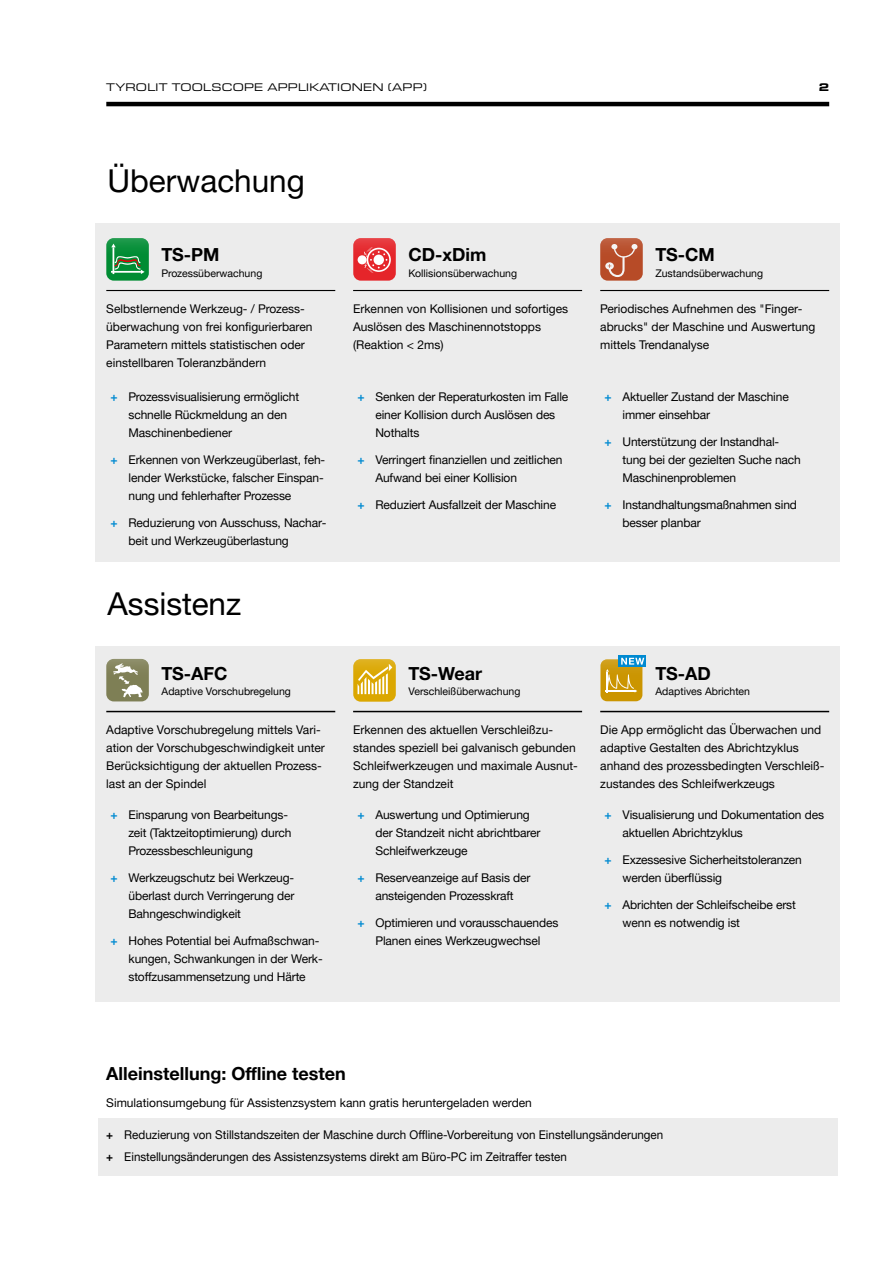
<style>
.page{position:relative;width:893px;height:1263px;background:#fff}
.page>*{position:absolute;margin:0;border:0;box-sizing:border-box;transform-origin:0 0}
.t1{font:31.5px "Helvetica Neue LTW1 G";color:#000}
.t2{font:700 18px "Helvetica Neue LTW1 G";color:#000}
.t3{font:12px/18px "Helvetica Neue LTW1 G";letter-spacing:-.01em;color:#000}
.t4{font:expanded 11.25px "Eurostile Next W1 G";letter-spacing:.02em;color:#000}
.t5{font:700 expanded 11.25px "Eurostile Next W1 G";color:#000}
.t6{font:10.5px "Helvetica Neue LTW1 G";color:#000}
.s1{font-weight:700;color:#008ad1}
.s2{font-weight:700}
</style>
<div class="page">
<hr style="left:106px;top:102px;width:723px;height:4px;background:#000">
<div style="left:96px;top:223px;width:744px;height:339px;background:#ececec"></div>
<div style="left:96px;top:646px;width:744px;height:355px;background:#ececec"></div>
<div style="left:98px;top:1118px;width:740px;height:57px;background:#ececec"></div>
<div style="left:106px;top:238px;width:43px;height:43px;background:#008c33;border-radius:7px"></div>
<svg style="left:106px;top:238px;width:43px;height:36px"></svg>
<div style="left:353px;top:238px;width:43px;height:43px;background:#e5252a;border-radius:7px"></div>
<svg style="left:353px;top:238px;width:43px;height:35px"></svg>
<div style="left:353px;top:659px;width:43px;height:43px;background:#dba700;border-radius:7px"></div>
<svg style="left:353px;top:659px;width:43px;height:35px"></svg>
<div style="left:600px;top:238px;width:43px;height:43px;background:#b74b27;border-radius:7px"></div>
<svg style="left:600px;top:238px;width:43px;height:39px"></svg>
<hr style="left:106px;top:290px;width:229px;height:1px;background:#000">
<hr style="left:106px;top:711px;width:229px;height:1px;background:#000">
<hr style="left:353px;top:290px;width:229px;height:1px;background:#000">
<hr style="left:353px;top:711px;width:229px;height:1px;background:#000">
<hr style="left:600px;top:290px;width:229px;height:1px;background:#000">
<hr style="left:600px;top:711px;width:229px;height:1px;background:#000">
<div style="left:106px;top:659px;width:43px;height:42px;background:#7e7f55;border-radius:7px"></div>
<svg style="left:106px;top:659px;width:43px;height:38px"></svg>
<svg style="left:618px;top:655px;width:28px;height:12px"></svg>
<svg style="left:600px;top:658px;width:44px;height:43px;background:#c4a946"></svg>
<p class="t4" style="left:106px;top:80px;width:322px">TYROLIT TOOLSCOPE APPLIKATIONEN (APP)</p>
<p class="t5" style="left:819px;top:80px;width:12px">2</p>
<h1 class="t1" style="left:108px;top:161px;width:199px">Überwachung</h1>
<h2 class="t2" style="left:162px;top:243px;width:60px">TS-PM</h2>
<p class="t6" style="left:162px;top:267px;width:102px">Prozessüberwachung</p>
<p class="t3" style="left:106px;top:300px;width:208px">Selbstlernende Werkzeug- / Prozess&shy;überwachung von frei konfigurierbaren Parametern mittels statistischen oder einstellbaren Toleranzbändern</p>
<p class="t3" style="left:129px;top:387px;width:172px;text-indent:-18px"><span class="s1">+</span> Prozessvisualisierung ermöglicht schnelle Rückmeldung an den<br>Maschinenbediener</p>
<p class="t3" style="left:129px;top:450px;width:198px;text-indent:-18px"><span class="s1">+</span> Erkennen von Werkzeugüberlast, feh&shy;lender Werkstücke, falscher Einspan&shy;nung und fehlerhafter Prozesse</p>
<p class="t3" style="left:129px;top:513px;width:199px;text-indent:-18px"><span class="s1">+</span> Reduzierung von Ausschuss, Nachar&shy;beit und Werkzeugüberlastung</p>
<h1 class="t1" style="left:108px;top:584px;width:135px">Assistenz</h1>
<h2 class="t2" style="left:162px;top:662px;width:68px">TS-AFC</h2>
<p class="t6" style="left:162px;top:685px;width:131px">Adaptive Vorschubregelung</p>
<p class="t3" style="left:106px;top:721px;width:220px">Adaptive Vorschubregelung mittels Vari&shy;ation der Vorschubgeschwindigkeit unter Berücksichtigung der aktuellen Prozess&shy;last an der Spindel</p>
<p class="t3" style="left:129px;top:806px;width:164px;text-indent:-18px"><span class="s1">+</span> Einsparung von Bearbeitungs&shy;zeit (Taktzeitoptimierung) durch<br>Prozessbeschleunigung</p>
<p class="t3" style="left:129px;top:869px;width:167px;text-align:justify;text-indent:-18px"><span class="s1">+</span> Werkzeugschutz bei Werkzeug&shy;überlast durch Verringerung der Bahngeschwindigkeit</p>
<p class="t3" style="left:129px;top:932px;width:196px;text-indent:-18px"><span class="s1">+</span> Hohes Potential bei Aufmaßschwan&shy;kungen, Schwankungen in der Werk&shy;stoffzusammensetzung und Härte</p>
<h2 class="t2" style="left:408px;top:243px;width:79px">CD-xDim</h2>
<p class="t6" style="left:408px;top:267px;width:110px">Kollisionsüberwachung</p>
<p class="t3" style="left:353px;top:300px;width:217px">Erkennen von Kollisionen und sofortiges<br>Auslösen des Maschinennotstopps (Reaktion &lt; 2ms)</p>
<p class="t3" style="left:375px;top:387px;width:194px;text-indent:-18px"><span class="s1">+</span> Senken der Reperaturkosten im Falle einer Kollision durch Auslösen des<br>Nothalts</p>
<p class="t3" style="left:375px;top:450px;width:189px;text-indent:-18px"><span class="s1">+</span> Verringert finanziellen und zeitlichen<br>Aufwand bei einer Kollision</p>
<p class="t3" style="left:357px;top:495px;width:200px"><span class="s1">+</span> Reduziert Ausfallzeit der Maschine</p>
<h2 class="t2" style="left:655px;top:243px;width:61px">TS-CM</h2>
<p class="t6" style="left:655px;top:267px;width:109px">Zustandsüberwachung</p>
<p class="t3" style="left:600px;top:300px;width:217px">Periodisches Aufnehmen des "Finger&shy;abrucks" der Maschine und Auswertung mittels Trendanalyse</p>
<p class="t3" style="left:622px;top:387px;width:168px;text-indent:-18px"><span class="s1">+</span> Aktueller Zustand der Maschine immer einsehbar</p>
<p class="t3" style="left:622px;top:432px;width:180px;text-indent:-18px"><span class="s1">+</span> Unterstützung der Instandhal&shy;tung bei der gezielten Suche nach<br>Maschinenproblemen</p>
<p class="t3" style="left:622px;top:495px;width:176px;text-indent:-18px"><span class="s1">+</span> Instandhaltungsmaßnahmen sind besser planbar</p>
<h2 class="t2" style="left:408px;top:662px;width:75px">TS-Wear</h2>
<p class="t6" style="left:408px;top:685px;width:114px">Verschleißüberwachung</p>
<p class="t3" style="left:353px;top:721px;width:226px">Erkennen des aktuellen Verschleißzu&shy;standes speziell bei galvanisch gebunden Schleifwerkzeugen und maximale Ausnut&shy;zung der Standzeit</p>
<p class="t3" style="left:375px;top:806px;width:167px;text-indent:-18px"><span class="s1">+</span> Auswertung und Optimierung der Standzeit nicht abrichtbarer<br>Schleifwerkzeuge</p>
<p class="t3" style="left:357px;top:869px;width:175px;text-align:center"><span class="s1">+</span> Reserveanzeige auf Basis der ansteigenden Prozesskraft</p>
<p class="t3" style="left:357px;top:914px;width:203px;text-align:center"><span class="s1">+</span> Optimieren und vorausschauendes<br>Planen eines Werkzeugwechsel</p>
<h2 class="t2" style="left:655px;top:662px;width:57px">TS-AD</h2>
<p class="t6" style="left:655px;top:685px;width:96px">Adaptives Abrichten</p>
<p class="t3" style="left:600px;top:721px;width:226px">Die App ermöglicht das Überwachen und adaptive Gestalten des Abrichtzyklus anhand des prozessbedingten Verschleiß&shy;zustandes des Schleifwerkzeugs</p>
<p class="t3" style="left:622px;top:806px;width:203px;text-indent:-18px"><span class="s1">+</span> Visualisierung und Dokumentation des aktuellen Abrichtzyklus</p>
<p class="t3" style="left:622px;top:851px;width:181px;text-indent:-18px"><span class="s1">+</span> Exzessesive Sicherheitstoleranzen werden überflüssig</p>
<p class="t3" style="left:622px;top:896px;width:175px;text-indent:-18px"><span class="s1">+</span> Abrichten der Schleifscheibe erst wenn es notwendig ist</p>
<h2 class="t2" style="left:106px;top:1062px;width:241px">Alleinstellung: Offline testen</h2>
<p class="t3" style="left:106px;top:1094px;width:427px">Simulationsumgebung für Assistenzsystem kann gratis heruntergeladen werden</p>
<p class="t3" style="left:106px;top:1123px;width:559px;line-height:22.5px"><span class="s2">+</span> Reduzierung von Stillstandszeiten der Maschine durch Offline-Vorbereitung von Einstellungsänderungen <span class="s2">+</span> Einstellungsänderungen des Assistenzsystems direkt am Büro-PC im Zeitraffer testen</p>
</div>
